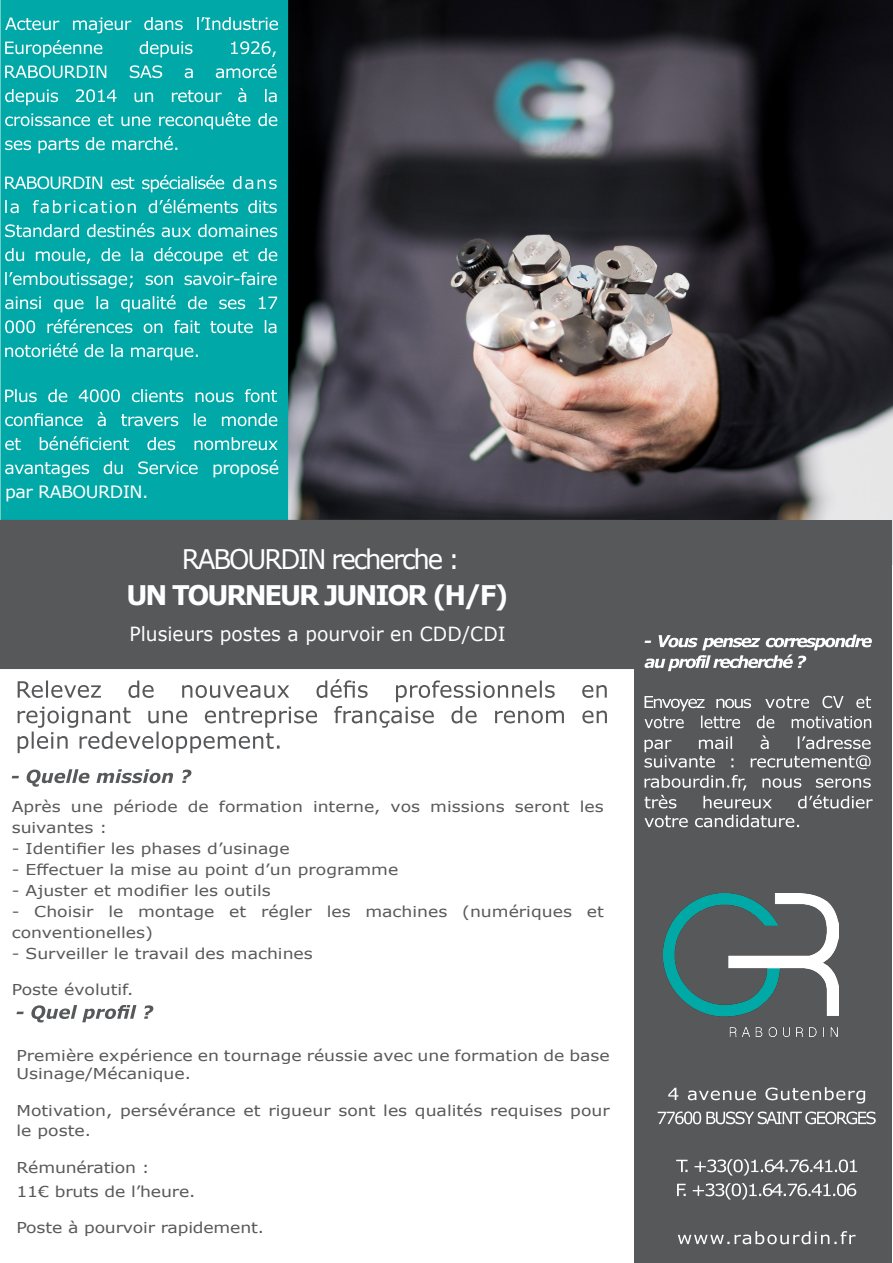
<style>
.page{position:relative;width:893px;height:1263px;background:#fff}
.page>*{position:absolute;margin:0;border:0;box-sizing:border-box;transform-origin:0 0}
.t1{font:700 27px "Verdana";letter-spacing:-.08em;color:#fff;scale:.96 1}
.t2{font:27px "Verdana";letter-spacing:-.08em;color:#fff;scale:.96 1}
.t3{font:19.5px "Verdana";color:#fff;scale:.96 1}
.t4{font:16.95px "Verdana";letter-spacing:-.03em;color:#fff}
.t5{font:15px/21px "Verdana";color:#57585a;scale:1.15 1}
</style>
<div class="page">
<img style="left:288px;top:0;width:605px;height:564px">
<div style="left:1px;top:1px;width:286px;height:553px;background:#00a9a7"></div>
<div style="left:0;top:0;width:288px;height:555px;border:2px solid #00a9a7"></div>
<div style="left:1px;top:521px;width:633px;height:147px;background:#57585a"></div>
<div style="left:0;top:520px;width:635px;height:149px;border:2px solid #57585a"></div>
<svg style="left:12px;top:769px;width:179px;height:18px"></svg>
<svg style="left:16px;top:1005px;width:137px;height:17px"></svg>
<div style="left:634px;top:520px;width:258px;height:743px;background:#57585a"></div>
<svg style="left:668px;top:1087px;width:197px;height:16px"></svg>
<svg style="left:658px;top:1111px;width:218px;height:13px"></svg>
<svg style="left:676px;top:1159px;width:181px;height:16px"></svg>
<svg style="left:677px;top:1183px;width:179px;height:16px"></svg>
<svg style="left:678px;top:1231px;width:178px;height:13px"></svg>
<svg style="left:644px;top:634px;width:228px;height:37px"></svg>
<svg style="left:644px;top:696px;width:227px;height:32px"></svg>
<svg style="left:644px;top:735px;width:227px;height:34px"></svg>
<svg style="left:644px;top:775px;width:229px;height:33px"></svg>
<svg style="left:644px;top:814px;width:155px;height:13px"></svg>
<img style="left:663px;top:893px;width:176px;height:143px">
<svg style="left:18px;top:679px;width:589px;height:74px"></svg>
<svg style="left:5px;top:17px;width:273px;height:16px"></svg>
<svg style="left:5px;top:40px;width:271px;height:17px"></svg>
<svg style="left:5px;top:64px;width:272px;height:14px"></svg>
<svg style="left:5px;top:88px;width:272px;height:17px"></svg>
<svg style="left:5px;top:112px;width:272px;height:17px"></svg>
<svg style="left:5px;top:136px;width:172px;height:17px"></svg>
<svg style="left:5px;top:175px;width:272px;height:17px"></svg>
<svg style="left:5px;top:199px;width:272px;height:14px"></svg>
<svg style="left:5px;top:223px;width:272px;height:14px"></svg>
<svg style="left:5px;top:247px;width:272px;height:17px"></svg>
<svg style="left:5px;top:272px;width:272px;height:16px"></svg>
<svg style="left:5px;top:295px;width:272px;height:17px"></svg>
<svg style="left:5px;top:319px;width:271px;height:14px"></svg>
<svg style="left:5px;top:343px;width:193px;height:17px"></svg>
<svg style="left:5px;top:389px;width:272px;height:13px"></svg>
<svg style="left:5px;top:412px;width:272px;height:14px"></svg>
<svg style="left:5px;top:436px;width:273px;height:14px"></svg>
<svg style="left:5px;top:461px;width:193px;height:16px"></svg>
<p class="t4" style="left:5px;top:480px;width:145px">par RABOURDIN.</p>
<p class="t4" style="left:212px;top:456px;width:68px">proposé</p>
<p class="t2" style="left:182px;top:541px;width:291px">RABOURDIN recherche :</p>
<p class="t1" style="left:126px;top:576px;width:400px">UN TOURNEUR JUNIOR (H/F)</p>
<p class="t3" style="left:129px;top:621px;width:393px">Plusieurs postes a pourvoir en CDD/CDI</p>
<p class="t5" style="left:12px;top:796px;width:516px">Après une période de formation interne, vos missions seront les suivantes :</p>
<p class="t5" style="left:12px;top:838px;width:243px">- Identifier les phases d’usinage</p>
<p class="t5" style="left:12px;top:859px;width:338px">- Effectuer la mise au point d’un programme</p>
<p class="t5" style="left:12px;top:880px;width:227px">- Ajuster et modifier les outils</p>
<p class="t5" style="left:12px;top:901px;width:516px">- Choisir le montage et régler les machines (numériques et conventionelles)</p>
<p class="t5" style="left:12px;top:943px;width:263px">- Surveiller le travail des machines</p>
<p class="t5" style="left:12px;top:979px;width:107px">Poste évolutif.</p>
<p class="t5" style="left:16px;top:1046px;width:517px;line-height:18px">Première expérience en tournage réussie avec une formation de base<br>Usinage/Mécanique.</p>
<p class="t5" style="left:16px;top:1101px;width:517px;line-height:19.5px">Motivation, persévérance et rigueur sont les qualités requises pour le poste.</p>
<p class="t5" style="left:16px;top:1157px;width:117px">Rémunération :</p>
<p class="t5" style="left:16px;top:1181px;width:157px">11€ bruts de l’heure.</p>
<p class="t5" style="left:16px;top:1217px;width:217px">Poste à pourvoir rapidement.</p>
</div>
